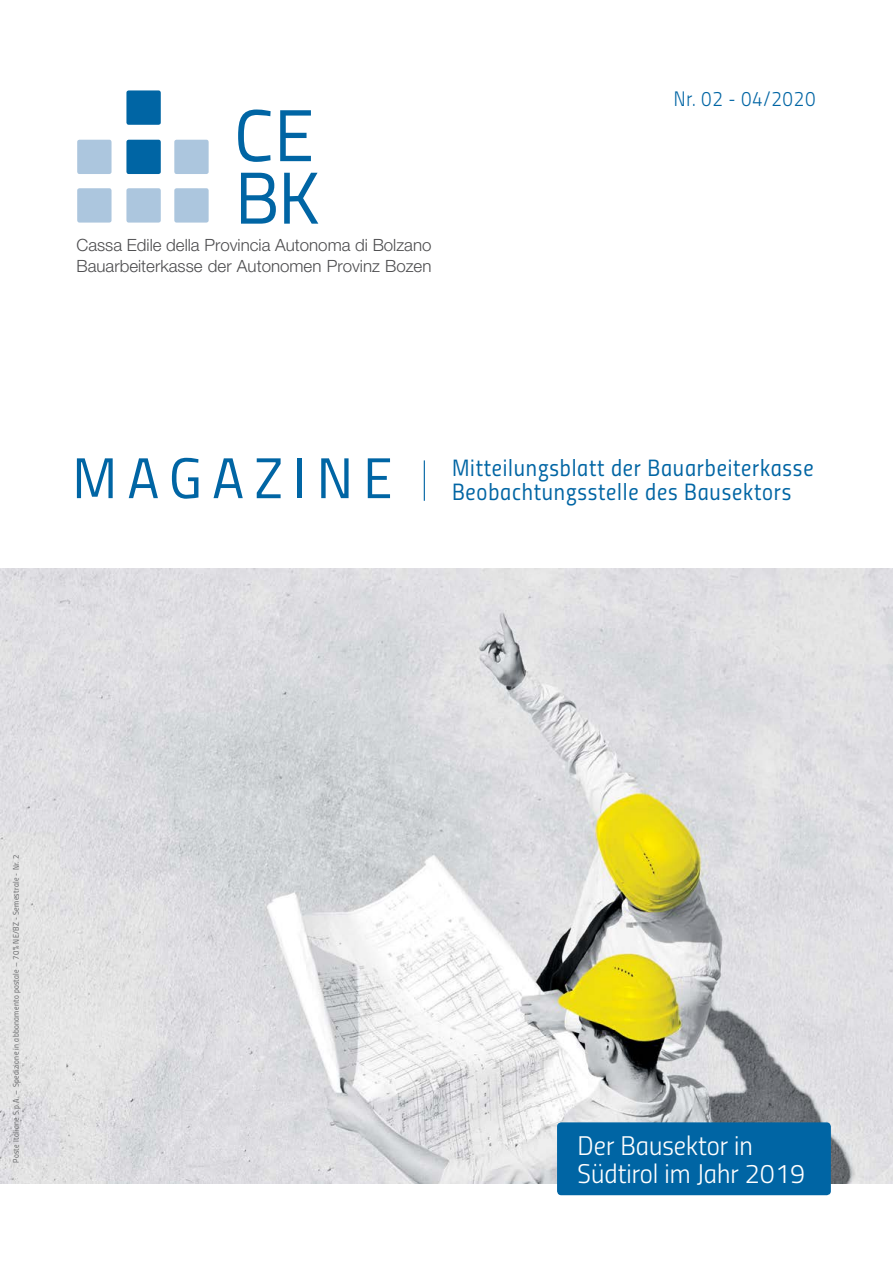
<style>
.page{position:relative;width:893px;height:1263px;background:#fff}
.page>*{position:absolute;margin:0;border:0;box-sizing:border-box;transform-origin:0 0}
.t1{font:57.45px "Titillium Regular Upright";letter-spacing:.18em;color:#0065a4}
.t2{font:27px/28.7px "Titillium Light Upright";color:#fff}
.t3{font:23.7px/23.7px "Titillium Regular Upright";letter-spacing:.035em;color:#0065a4;scale:.95 1}
.t4{font:21px "Titillium Light Upright";letter-spacing:.035em;color:#0065a4;scale:.9 1}
.t5{font:300 16.95px/20.2px "Helvetica Neue";color:#4d4d4f}
.t6{font:8.25px "Titillium Regular Upright";letter-spacing:.035em;color:#636466;scale:.95 1}
</style>
<div class="page">
<img style="left:0;top:568px;width:893px;height:615px">
<svg style="left:238px;top:109px;width:33px;height:53px"></svg>
<svg style="left:280px;top:110px;width:31px;height:51px"></svg>
<svg style="left:241px;top:173px;width:35px;height:51px"></svg>
<svg style="left:284px;top:173px;width:34px;height:51px"></svg>
<div style="left:77px;top:140px;width:35px;height:34px;background:#acc6de;border-radius:2px"></div>
<div style="left:77px;top:188px;width:35px;height:35px;background:#acc6de;border-radius:2px"></div>
<div style="left:126px;top:140px;width:35px;height:34px;background:#0065a4;border-radius:2px"></div>
<div style="left:126px;top:90px;width:35px;height:35px;background:#0065a4;border-radius:2px"></div>
<div style="left:126px;top:188px;width:35px;height:35px;background:#acc6de;border-radius:2px"></div>
<div style="left:174px;top:140px;width:35px;height:34px;background:#acc6de;border-radius:2px"></div>
<div style="left:174px;top:188px;width:35px;height:35px;background:#acc6de;border-radius:2px"></div>
<div style="left:557px;top:1122px;width:274px;height:73px;background:#0065a4;border-radius:4px"></div>
<hr style="left:424px;top:460px;width:1px;height:41px;background:#0065a4">
<p class="t5" style="left:77px;top:235px;width:356px">Cassa Edile della Provincia Autonoma di Bolzano<br>Bauarbeiterkasse der Autonomen Provinz Bozen</p>
<p class="t4" style="left:674px;top:84px;width:159px">Nr. 02 - 04/2020</p>
<h1 class="t1" style="left:72px;top:436px;width:321px">MAGAZINE</h1>
<h3 class="t3" style="left:452px;top:455px;width:382px">Mitteilungsblatt der Bauarbeiterkasse<br>Beobachtungsstelle des Bausektors</h3>
<p class="t6" style="left:10px;top:1163px;width:326px;rotate:-90deg">Poste Italiane S.p.A. – Spedizione in abbonamento postale – 70% NE/BZ - Semestrale - Nr. 2</p>
<h2 class="t2" style="left:578px;top:1129px;width:229px">Der Bausektor in<br>Südtirol im Jahr 2019</h2>
</div>
